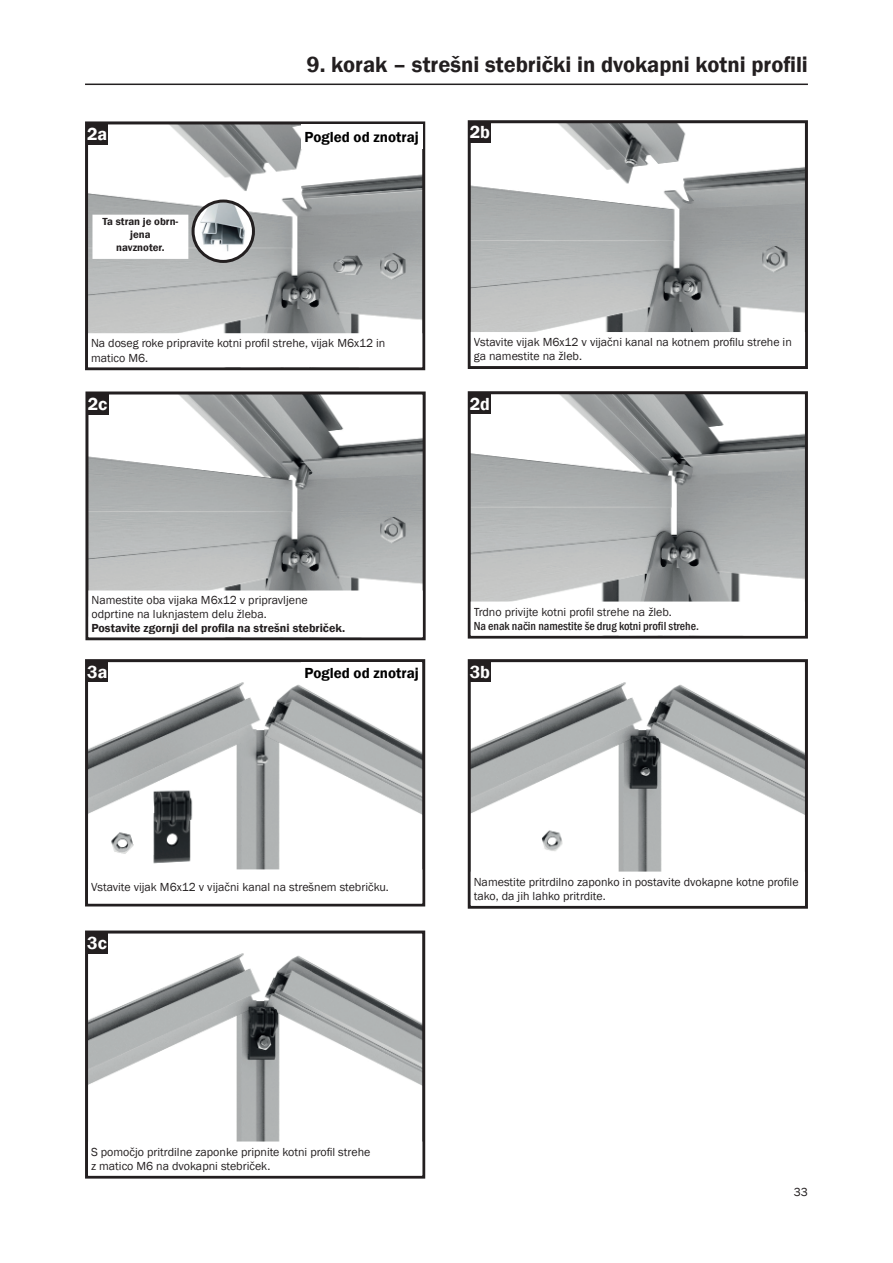
<style>
.page{position:relative;width:893px;height:1263px;background:#fff}
.page>*{position:absolute;margin:0;border:0;box-sizing:border-box;transform-origin:0 0}
.t1{font:600 22.5px "Franklin Gothic";color:#231f20}
.t2{font:600 18px "Franklin Gothic";color:#fff}
.t3{font:600 15px "Franklin Gothic";color:#000001}
.t4{font:12px/14.4px "Franklin Gothic";color:#231f20}
.t5{font:600 12px "Franklin Gothic";color:#231f20}
.t6{font:500 condensed 12px "Franklin Gothic";color:#231f20}
.t7{font:600 10.8px/12.9px "Franklin Gothic";color:#231f20;text-align:center}
</style>
<div class="page">
<hr style="left:85px;top:84px;width:723px;height:1px;background:#231f20">
<img style="left:89px;top:125px;width:332px;height:208px">
<div style="left:85px;top:121px;width:340px;height:249px;border:3px solid #231f20"></div>
<img style="left:472px;top:124px;width:332px;height:208px">
<div style="left:468px;top:120px;width:340px;height:249px;border:3px solid #231f20"></div>
<img style="left:89px;top:682px;width:332px;height:187px">
<div style="left:85px;top:659px;width:340px;height:247px;border:3px solid #231f20"></div>
<img style="left:89px;top:953px;width:332px;height:188px">
<div style="left:85px;top:930px;width:340px;height:248px;border:3px solid #231f20"></div>
<img style="left:472px;top:663px;width:332px;height:208px">
<div style="left:468px;top:659px;width:340px;height:250px;border:3px solid #231f20"></div>
<img style="left:472px;top:395px;width:332px;height:206px">
<div style="left:468px;top:391px;width:340px;height:248px;border:3px solid #231f20"></div>
<img style="left:89px;top:395px;width:333px;height:195px">
<div style="left:85px;top:391px;width:341px;height:249px;border:3px solid #231f20"></div>
<img style="left:193px;top:201px;width:60px;height:60px;border-radius:30px">
<div style="left:192px;top:200px;width:63px;height:63px;border:3px solid #231f20;border-radius:50%"></div>
<div style="left:87px;top:123px;width:21px;height:21px;background:#231f20"></div>
<div style="left:469px;top:121px;width:21px;height:22px;background:#231f20"></div>
<div style="left:469px;top:661px;width:21px;height:21px;background:#231f20"></div>
<div style="left:87px;top:932px;width:21px;height:21px;background:#231f20"></div>
<div style="left:301px;top:124px;width:121px;height:25px;background:#fff"></div>
<div style="left:301px;top:662px;width:121px;height:22px;background:#fff"></div>
<div style="left:469px;top:393px;width:21px;height:21px;background:#231f20"></div>
<div style="left:471px;top:601px;width:334px;height:35px;border:3px solid #fff"></div>
<div style="left:471px;top:871px;width:334px;height:35px;border:3px solid #fff"></div>
<div style="left:94px;top:216px;width:93px;height:41px;background:#fff"></div>
<div style="left:87px;top:661px;width:21px;height:21px;background:#231f20"></div>
<div style="left:87px;top:393px;width:21px;height:21px;background:#231f20"></div>
<div style="left:88px;top:590px;width:335px;height:47px;border:3px solid #fff"></div>
<h1 class="t1" style="left:307px;top:51px;width:503px">9. korak – strešni stebrički in dvokapni kotni profili</h1>
<h2 class="t2" style="left:87px;top:123px;width:22px">2a</h2>
<h2 class="t2" style="left:470px;top:121px;width:22px">2b</h2>
<p class="t3" style="left:305px;top:128px;width:116px">Pogled od znotraj</p>
<p class="t7" style="left:102px;top:215px;width:77px">Ta stran je obrn&shy;jena<br>navznoter.</p>
<p class="t4" style="left:91px;top:336px;width:296px">Na doseg roke pripravite kotni profil strehe, vijak M6x12 in matico M6.</p>
<h2 class="t2" style="left:88px;top:393px;width:21px">2c</h2>
<p class="t4" style="left:474px;top:335px;width:320px">Vstavite vijak M6x12 v vijačni kanal na kotnem profilu strehe in ga namestite na žleb.</p>
<h2 class="t2" style="left:470px;top:392px;width:22px">2d</h2>
<p class="t4" style="left:91px;top:593px;width:218px">Namestite oba vijaka M6x12 v pripravljene odprtine na luknjastem delu žleba.</p>
<p class="t5" style="left:91px;top:621px;width:255px">Postavite zgornji del profila na strešni stebriček.</p>
<h2 class="t2" style="left:87px;top:661px;width:22px">3a</h2>
<p class="t3" style="left:305px;top:664px;width:116px">Pogled od znotraj</p>
<p class="t4" style="left:474px;top:605px;width:200px">Trdno privijte kotni profil strehe na žleb.</p>
<p class="t6" style="left:474px;top:618px;width:227px">Na enak način namestite še drug kotni profil strehe.</p>
<h2 class="t2" style="left:470px;top:660px;width:22px">3b</h2>
<p class="t4" style="left:91px;top:880px;width:299px">Vstavite vijak M6x12 v vijačni kanal na strešnem stebričku.</p>
<p class="t4" style="left:474px;top:875px;width:326px">Namestite pritrdilno zaponko in postavite dvokapne kotne profile tako, da jih lahko pritrdite.</p>
<h2 class="t2" style="left:87px;top:932px;width:21px">3c</h2>
<p class="t4" style="left:91px;top:1144px;width:281px">S pomočjo pritrdilne zaponke pripnite kotni profil strehe z matico M6 na dvokapni stebriček.</p>
<p class="t4" style="left:794px;top:1185px;width:16px">33</p>
</div>
